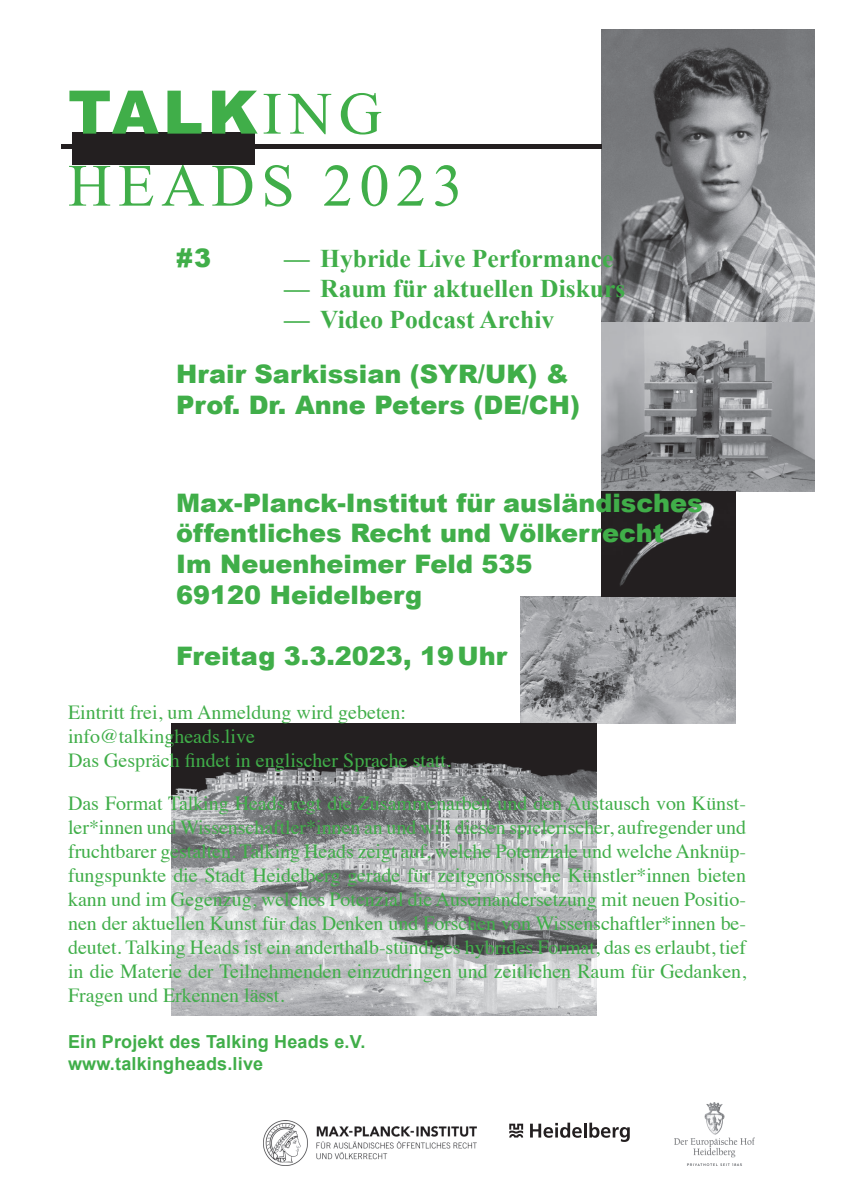
<style>
.page{position:relative;width:851px;height:1201px;background:#fff}
.page>*{position:absolute;margin:0;border:0;box-sizing:border-box;transform-origin:0 0}
.t1{font:60px "Times New Roman";letter-spacing:.11em;color:#40ae49}
.t2{font:900 60px "Arial";color:#40ae49}
.t3{font:900 25.5px/30.6px "Arial";color:#40ae49}
.t4{font:700 25.5px "Times New Roman";color:#40ae49}
.t5{font:20px/24px "Times";color:#40ae49}
.t6{font:700 18px/21.6px "Arial";letter-spacing:.01em;color:#40ae49}
.s1{font-family:"Times New Roman";font-weight:400}
</style>
<div class="page">
<img style="left:601px;top:29px;width:213px;height:462px">
<img style="left:520px;top:596px;width:215px;height:127px">
<img style="left:601px;top:491px;width:134px;height:106px">
<img style="left:171px;top:723px;width:425px;height:292px">
<div style="left:72px;top:132px;width:182px;height:33px;background:#231f20"></div>
<hr style="left:61px;top:144px;width:540px;height:4px;background:#231f20">
<svg style="left:530px;top:1122px;width:99px;height:19px"></svg>
<svg style="left:509px;top:1123px;width:14px;height:14px"></svg>
<img style="left:263px;top:1120px;width:213px;height:45px">
<img style="left:674px;top:1102px;width:80px;height:63px">
<h1 class="t2" style="left:68px;top:69px;width:315px">TALK<span class="s1">ING</span></h1>
<h1 class="t1" style="left:68px;top:145px;width:396px">HEADS 2023</h1>
<p class="t3" style="left:176px;top:242px;width:37px">#3</p>
<p class="t4" style="left:284px;top:241px;width:331px">— Hybride Live Performance</p>
<p class="t4" style="left:284px;top:271px;width:342px">— Raum für aktuellen Diskurs</p>
<p class="t4" style="left:284px;top:302px;width:271px">— Video Podcast Archiv</p>
<p class="t3" style="left:176px;top:358px;width:405px">Hrair Sarkissian (SYR/UK) &amp;<br>Prof. Dr. Anne Peters (DE/CH)</p>
<p class="t3" style="left:176px;top:486px;width:528px">Max-Planck-Institut für ausländisches öffentliches Recht und Völkerrecht<br>Im Neuenheimer Feld 535<br>69120 Heidelberg</p>
<p class="t3" style="left:176px;top:639px;width:332px">Freitag 3.3.2023, 19 Uhr</p>
<p class="t5" style="left:68px;top:699px;width:384px">Eintritt frei, um Anmeldung wird gebeten: info@talkingheads.live<br>Das Gespräch findet in englischer Sprache statt.</p>
<p class="t5" style="left:68px;top:789px;width:679px;text-align:justify">Das Format Talking Heads regt die Zusammenarbeit und den Austausch von Künst&shy;ler*innen und Wissenschaftler*innen an und will diesen spielerischer, aufregender und fruchtbarer gestalten. Talking Heads zeigt auf, welche Potenziale und welche Anknüp&shy;fungspunkte die Stadt Heidelberg gerade für zeitgenössische Künstler*innen bieten kann und im Gegenzug, welches Potenzial die Auseinandersetzung mit neuen Positio&shy;nen der aktuellen Kunst für das Denken und Forschen von Wissenschaftler*innen be&shy;deutet. Talking Heads ist ein anderthalb-stündiges hybrides Format, das es erlaubt, tief in die Materie der Teilnehmenden einzudringen und zeitlichen Raum für Gedanken, Fragen und Erkennen lässt.</p>
<p class="t6" style="left:68px;top:1031px;width:299px">Ein Projekt des Talking Heads e.V. www.talkingheads.live</p>
</div>
